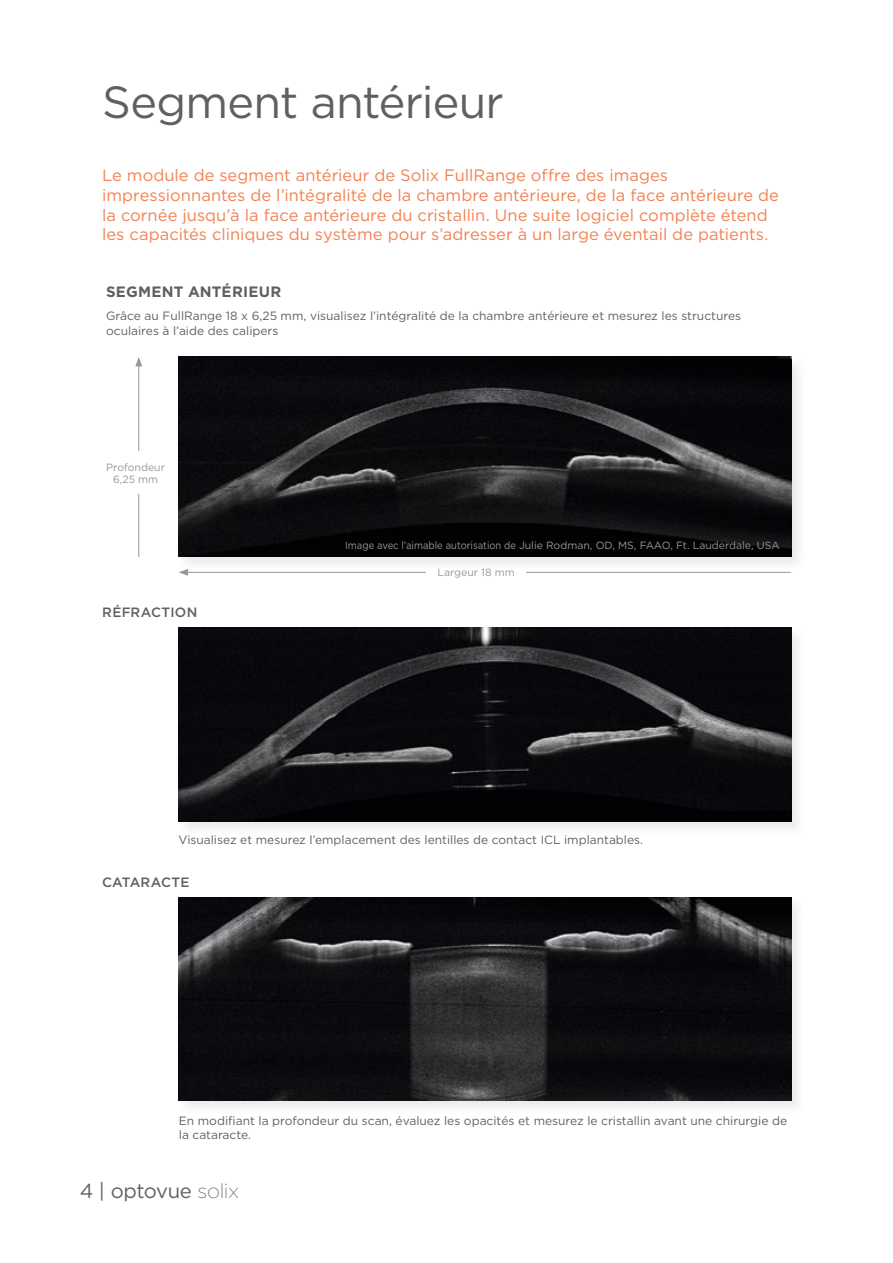
<style>
.page{position:relative;width:893px;height:1263px;background:#fff}
.page>*{position:absolute;margin:0;border:0;box-sizing:border-box;transform-origin:0 0}
.t1{font:45px "Gotham";letter-spacing:-.015em;color:#5f6060}
.t2{font:20.25px "Gotham";letter-spacing:-.02em;color:#5f6060}
.t3{font:16.5px/19.8px "Gotham";color:#f38151}
.t4{font:700 15px "Gotham";letter-spacing:.015em;color:#5f6060}
.t5{font:500 13.5px "Gotham";letter-spacing:.015em;color:#5f6060}
.t6{font:12px/14.4px "Gotham";color:#5f6060}
.t7{font:10.5px "Gotham";color:#969798;scale:.9 1}
.t8{font:10.5px/12.6px "Gotham";color:#969798;text-align:center}
.s1{font-family:"Gotham Ex";font-weight:300}
</style>
<div class="page">
<div style="left:178px;top:626px;width:629px;height:211px;background:#f6f6f6"></div>
<img style="left:179px;top:627px;width:612px;height:195px">
<div style="left:177px;top:896px;width:630px;height:219px;background:#000;opacity:.08"></div>
<img style="left:179px;top:897px;width:612px;height:203px">
<div style="left:178px;top:356px;width:629px;height:217px;background:#f3f3f3"></div>
<img style="left:179px;top:357px;width:612px;height:200px">
<hr style="left:186px;top:572px;width:605px;height:1px;background:#969798">
<svg style="left:179px;top:569px;width:9px;height:7px"></svg>
<div style="left:426px;top:569px;width:100px;height:20px;background:#fff"></div>
<hr style="left:138px;top:364px;width:1px;height:193px;background:#969798">
<svg style="left:135px;top:357px;width:7px;height:9px"></svg>
<div style="left:102px;top:452px;width:67px;height:42px;background:#fff"></div>
<h1 class="t1" style="left:102px;top:78px;width:403px">Segment antérieur</h1>
<p class="t3" style="left:102px;top:165px;width:678px">Le module de segment antérieur de Solix FullRange offre des images impressionnantes de l’intégralité de la chambre antérieure, de la face antérieure de la cornée jusqu’à la face antérieure du cristallin. Une suite logiciel complète étend les capacités cliniques du système pour s’adresser à un large éventail de patients.</p>
<p class="t4" style="left:106px;top:283px;width:177px">SEGMENT ANTÉRIEUR</p>
<p class="t6" style="left:106px;top:309px;width:637px">Grâce au FullRange 18 x 6,25 mm, visualisez l’intégralité de la chambre antérieure et mesurez les structures oculaires à l’aide des calipers</p>
<p class="t8" style="left:106px;top:460px;width:60px">Profondeur<br>6,25 mm</p>
<p class="t5" style="left:102px;top:604px;width:97px">RÉFRACTION</p>
<p class="t7" style="left:345px;top:540px;width:484px">Image avec l’aimable autorisation de Julie Rodman, OD, MS, FAAO, Ft. Lauderdale, USA</p>
<p class="t8" style="left:438px;top:566px;width:79px">Largeur 18 mm</p>
<p class="t6" style="left:179px;top:833px;width:466px">Visualisez et mesurez l’emplacement des lentilles de contact ICL implantables.</p>
<p class="t5" style="left:102px;top:874px;width:89px">CATARACTE</p>
<p class="t6" style="left:179px;top:1113px;width:610px">En modifiant la profondeur du scan, évaluez les opacités et mesurez le cristallin avant une chirurgie de la cataracte.</p>
<h2 class="t2" style="left:80px;top:1179px;width:161px">4 | optovue <span class="s1">solix</span></h2>
</div>
